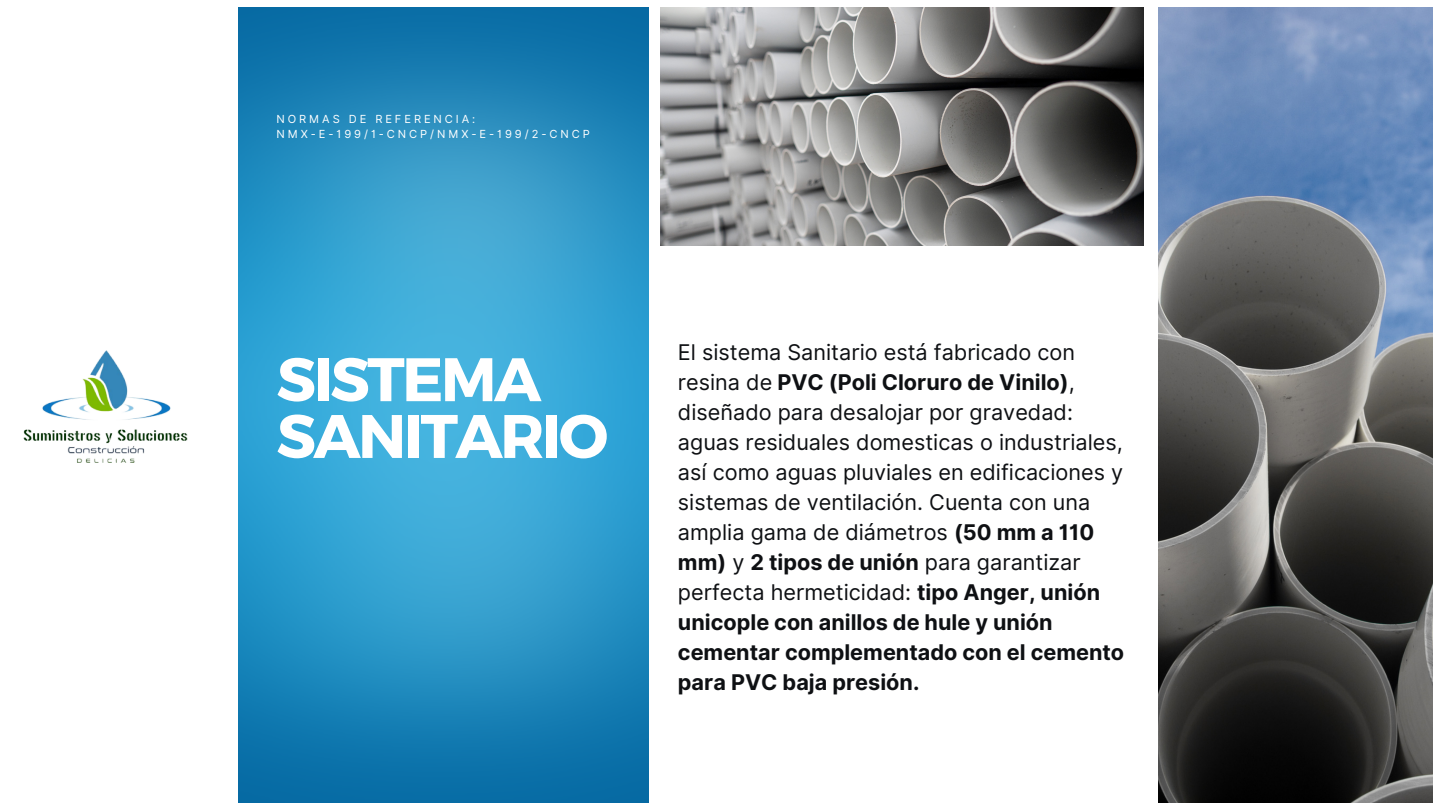
<style>
.page{position:relative;width:1440px;height:810px;background:#fff}
.page>*{position:absolute;margin:0;border:0;box-sizing:border-box;transform-origin:0 0}
.t1{font:700 61.3px "Montserrat";letter-spacing:-.04em;color:#fff}
.t2{font:21.6px/30px "Inter";color:#0e1013}
.t3{font:11.1px "Inter";letter-spacing:.265em;color:#fff}
.s1{font-weight:700}
</style>
<div class="page">
<img style="left:239px;top:7px;width:409px;height:796px">
<img style="left:1159px;top:7px;width:273px;height:796px">
<img style="left:661px;top:7px;width:482px;height:239px">
<img style="left:23px;top:350px;width:165px;height:113px">
<p class="t3" style="left:276px;top:112px;width:200px">NORMAS DE REFERENCIA:</p>
<p class="t3" style="left:276px;top:127px;width:315px">NMX-E-199/1-CNCP/NMX-E-199/2-CNCP</p>
<p class="t1" style="left:276px;top:340px;width:266px">SISTEMA</p>
<p class="t1" style="left:276px;top:396px;width:333px">SANITARIO</p>
<p class="t2" style="left:678px;top:337px;width:448px">El sistema Sanitario está fabricado con resina de <span class="s1">PVC (Poli Cloruro de Vinilo)</span>, diseñado para desalojar por gravedad: aguas residuales domesticas o industriales, así como aguas pluviales en edificaciones y sistemas de ventilación. Cuenta con una amplia gama de diámetros <span class="s1">(50 mm a 110 mm)</span> y <span class="s1">2 tipos de unión</span> para garantizar perfecta hermeticidad: <span class="s1">tipo Anger, unión unicople con anillos de hule y unión cementar complementado con el cemento para PVC baja presión.</span></p>
</div>
